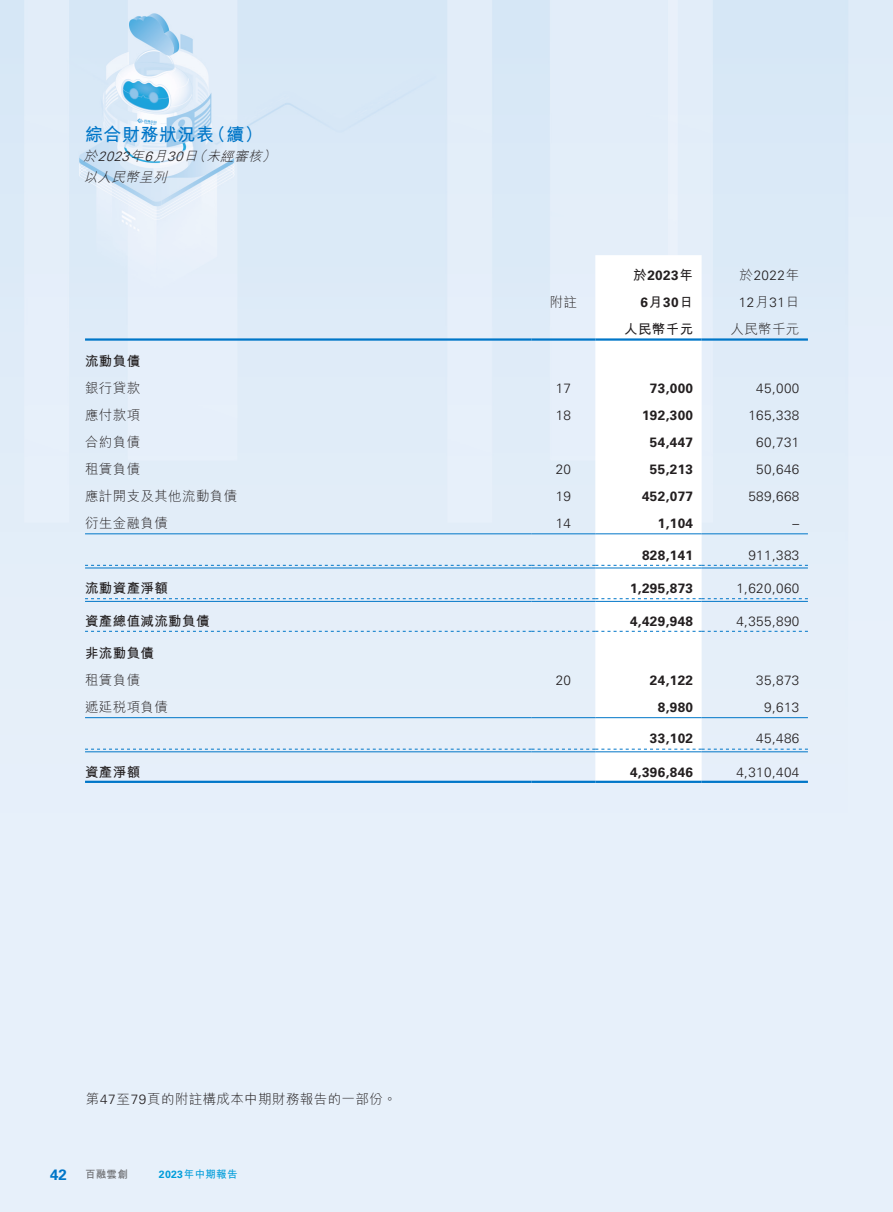
<style>
.page{position:relative;width:893px;height:1212px;background:#e7f0fa}
.page>*{position:absolute;margin:0;border:0;box-sizing:border-box;transform-origin:0 0}
.t1{font:700 18px "M Hei HK";letter-spacing:.03em;color:#0076c8}
.t2{font:300 13.5px "Univers LT Std";letter-spacing:.03em;color:#231f20}
.t3{font:700 13.5px "Univers LT Std";letter-spacing:.03em;color:#231f20}
.t4{font:300 13.5px "M Hei HK";letter-spacing:.03em;color:#231f20}
.t5{font:700 13.5px "M Hei HK";letter-spacing:.03em;color:#231f20}
.t6{font:italic 300 13.5px/21px "M Hei HK";color:#231f20}
.t7{font:700 10.5px "M Hei HK";letter-spacing:.03em;color:#009dda}
.t8{font:700 10.5px "M Hei HK";color:#6c6d70}
.s1{font-family:"Univers LT Std"}
.s2{font-family:"M Hei HK"}
.s3{font-family:"Univers LT Std";font-size:15px;color:#0076c8}
</style>
<div class="page">
<img style="left:0;top:0;width:849px;height:781px">
<div style="left:595px;top:255px;width:107px;height:526px;background:#fff"></div>
<hr style="left:85px;top:338px;width:446px;height:3px;background:#0076c8">
<hr style="left:531px;top:338px;width:64px;height:3px;background:#0076c8">
<hr style="left:595px;top:338px;width:107px;height:3px;background:#0076c8">
<hr style="left:702px;top:338px;width:106px;height:3px;background:#0076c8">
<hr style="left:85px;top:533px;width:446px;height:1px;background:#0076c8">
<hr style="left:531px;top:533px;width:64px;height:1px;background:#0076c8">
<hr style="left:595px;top:533px;width:107px;height:1px;background:#0076c8">
<hr style="left:702px;top:533px;width:106px;height:1px;background:#0076c8">
<hr style="left:85px;top:568px;width:446px;height:1px;background:#0076c8">
<hr style="left:531px;top:568px;width:64px;height:1px;background:#0076c8">
<hr style="left:595px;top:568px;width:107px;height:1px;background:#0076c8">
<svg style="left:85px;top:565px;width:723px;height:1px"></svg>
<hr style="left:702px;top:568px;width:106px;height:1px;background:#0076c8">
<hr style="left:85px;top:601px;width:446px;height:1px;background:#0076c8">
<hr style="left:531px;top:601px;width:64px;height:1px;background:#0076c8">
<hr style="left:595px;top:601px;width:107px;height:1px;background:#0076c8">
<svg style="left:85px;top:598px;width:723px;height:1px"></svg>
<hr style="left:702px;top:601px;width:106px;height:1px;background:#0076c8">
<svg style="left:85px;top:631px;width:723px;height:1px"></svg>
<hr style="left:85px;top:717px;width:446px;height:1px;background:#0076c8">
<hr style="left:531px;top:717px;width:64px;height:1px;background:#0076c8">
<hr style="left:595px;top:717px;width:107px;height:1px;background:#0076c8">
<hr style="left:702px;top:717px;width:106px;height:1px;background:#0076c8">
<hr style="left:85px;top:751px;width:446px;height:1px;background:#0076c8">
<hr style="left:531px;top:751px;width:64px;height:1px;background:#0076c8">
<hr style="left:595px;top:751px;width:107px;height:1px;background:#0076c8">
<svg style="left:85px;top:749px;width:723px;height:1px"></svg>
<hr style="left:702px;top:751px;width:106px;height:1px;background:#0076c8">
<hr style="left:85px;top:781px;width:446px;height:2px;background:#0076c8">
<hr style="left:531px;top:781px;width:64px;height:2px;background:#0076c8">
<hr style="left:595px;top:781px;width:107px;height:2px;background:#0076c8">
<hr style="left:702px;top:781px;width:106px;height:2px;background:#0076c8">
<h1 class="t1" style="left:85px;top:121px;width:179px">綜合財務狀況表（續）</h1>
<p class="t6" style="left:84px;top:145px;width:197px">於<span class="s1">2023</span>年<span class="s1">6</span>月<span class="s1">30</span>日（未經審核）以人民幣呈列</p>
<p class="t3" style="left:633px;top:268px;width:61px"><span class="s2">於</span>2023<span class="s2">年</span></p>
<p class="t2" style="left:739px;top:267px;width:61px"><span class="s2">於</span>2022<span class="s2">年</span></p>
<p class="t4" style="left:550px;top:296px;width:29px">附註</p>
<p class="t3" style="left:640px;top:295px;width:54px">6<span class="s2">月</span>30<span class="s2">日</span></p>
<p class="t2" style="left:739px;top:294px;width:62px">12<span class="s2">月</span>31<span class="s2">日</span></p>
<p class="t5" style="left:624px;top:320px;width:71px">人民幣千元</p>
<p class="t4" style="left:730px;top:323px;width:71px">人民幣千元</p>
<p class="t5" style="left:85px;top:351px;width:57px">流動負債</p>
<p class="t4" style="left:85px;top:381px;width:57px">銀行貸款</p>
<p class="t2" style="left:556px;top:380px;width:17px">17</p>
<p class="t3" style="left:650px;top:380px;width:45px">73,000</p>
<p class="t2" style="left:756px;top:380px;width:45px">45,000</p>
<p class="t4" style="left:85px;top:408px;width:57px">應付款項</p>
<p class="t2" style="left:556px;top:407px;width:17px">18</p>
<p class="t3" style="left:642px;top:407px;width:53px">192,300</p>
<p class="t2" style="left:748px;top:407px;width:53px">165,338</p>
<p class="t4" style="left:85px;top:435px;width:57px">合約負債</p>
<p class="t3" style="left:650px;top:434px;width:45px">54,447</p>
<p class="t2" style="left:756px;top:434px;width:45px">60,731</p>
<p class="t4" style="left:85px;top:462px;width:57px">租賃負債</p>
<p class="t2" style="left:556px;top:461px;width:17px">20</p>
<p class="t3" style="left:650px;top:461px;width:45px">55,213</p>
<p class="t2" style="left:756px;top:461px;width:45px">50,646</p>
<p class="t4" style="left:85px;top:489px;width:154px">應計開支及其他流動負債</p>
<p class="t2" style="left:556px;top:488px;width:17px">19</p>
<p class="t3" style="left:642px;top:488px;width:53px">452,077</p>
<p class="t2" style="left:748px;top:488px;width:53px">589,668</p>
<p class="t4" style="left:85px;top:516px;width:84px">衍生金融負債</p>
<p class="t2" style="left:556px;top:515px;width:17px">14</p>
<p class="t3" style="left:658px;top:515px;width:37px">1,104</p>
<p class="t2" style="left:793px;top:515px;width:8px">–</p>
<p class="t3" style="left:642px;top:547px;width:53px">828,141</p>
<p class="t2" style="left:748px;top:546px;width:53px">911,383</p>
<p class="t5" style="left:85px;top:578px;width:84px">流動資產淨額</p>
<p class="t3" style="left:630px;top:580px;width:65px">1,295,873</p>
<p class="t2" style="left:736px;top:580px;width:65px">1,620,060</p>
<p class="t5" style="left:85px;top:611px;width:126px">資產總值減流動負債</p>
<p class="t3" style="left:630px;top:614px;width:65px">4,429,948</p>
<p class="t2" style="left:736px;top:613px;width:65px">4,355,890</p>
<p class="t5" style="left:85px;top:643px;width:71px">非流動負債</p>
<p class="t4" style="left:85px;top:673px;width:57px">租賃負債</p>
<p class="t2" style="left:556px;top:672px;width:17px">20</p>
<p class="t3" style="left:650px;top:672px;width:45px">24,122</p>
<p class="t2" style="left:756px;top:672px;width:45px">35,873</p>
<p class="t4" style="left:85px;top:700px;width:84px">遞延稅項負債</p>
<p class="t3" style="left:658px;top:699px;width:37px">8,980</p>
<p class="t2" style="left:764px;top:699px;width:37px">9,613</p>
<p class="t3" style="left:650px;top:731px;width:45px">33,102</p>
<p class="t2" style="left:756px;top:730px;width:45px">45,486</p>
<p class="t5" style="left:85px;top:762px;width:57px">資產淨額</p>
<p class="t3" style="left:630px;top:764px;width:65px">4,396,846</p>
<p class="t2" style="left:736px;top:764px;width:65px">4,310,404</p>
<p class="t4" style="left:86px;top:1092px;width:312px">第<span class="s1">47</span>至<span class="s1">79</span>頁的附註構成本中期財務報告的一部份。</p>
<p class="t8" style="left:50px;top:1166px;width:79px"><span class="s3">42</span> 百融雲創</p>
<p class="t7" style="left:159px;top:1166px;width:80px"><span class="s1">2023</span>年中期報告</p>
</div>
